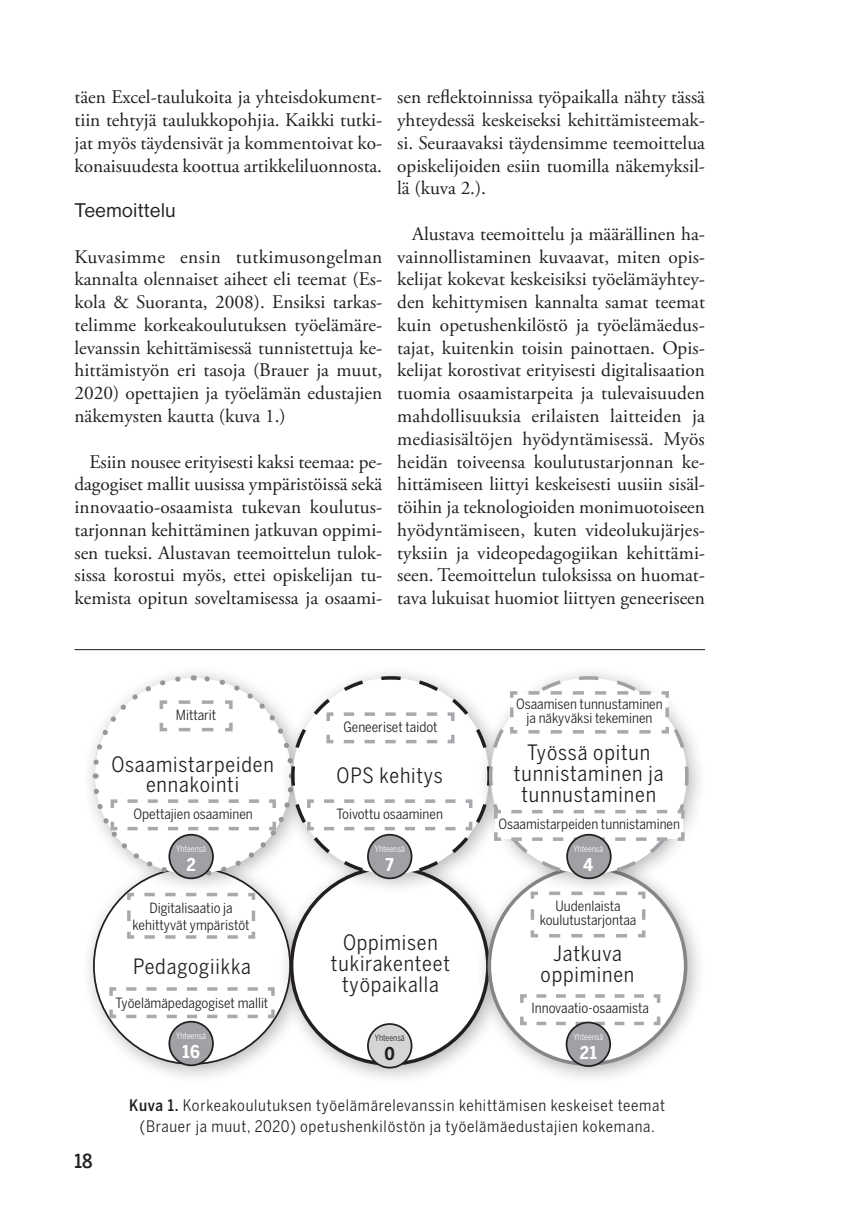
<style>
.page{position:relative;width:854px;height:1231px;background:#fff}
.page>*{position:absolute;margin:0;border:0;box-sizing:border-box;transform-origin:0 0}
.t1{font:21px "Benton Sans Cond";letter-spacing:.04em;color:#231f20}
.okka{font:19.25px/22.8px "Adobe Garamond Pro";color:#231f20;text-align:justify}
.okka-2{font:19.25px "N Haas Grotesk DS Std 55 Rg";letter-spacing:.03em;color:#231f20}
.t2{font:500 19.25px "Benton Sans Cond";color:#231f20}
.t3{font:700 17.5px "Benton Sans Cond";color:#fff}
.t4{font:700 17.5px "Benton Sans Cond";color:#231f20}
.okka-3{font:15.75px "Benton Sans Cond";letter-spacing:.045em;color:#231f20}
.t5{font:14px "Benton Sans Cond";color:#231f20}
.t6{font:8.75px "Benton Sans Cond";color:#fff;scale:.94 1}
.t7{font:8.75px "Benton Sans Cond";color:#231f20;scale:.94 1}
.s1{font-weight:500}
</style>
<div class="page">
<div style="left:80px;top:854px;width:230px;height:230px;background:#231f20;opacity:.33"></div>
<div style="left:94px;top:867px;width:196px;height:196px;background:#fff;border-radius:50%"></div>
<div style="left:277px;top:853px;width:232px;height:232px;background:#231f20;opacity:.33"></div>
<div style="left:291px;top:867px;width:196px;height:196px;background:#fff;border-radius:50%"></div>
<div style="left:475px;top:853px;width:231px;height:232px;background:#231f20;opacity:.33"></div>
<div style="left:489px;top:867px;width:196px;height:196px;background:#fff;border-radius:50%"></div>
<div style="left:81px;top:664px;width:231px;height:231px;background:#231f20;opacity:.33"></div>
<div style="left:278px;top:663px;width:232px;height:232px;background:#231f20;opacity:.33"></div>
<div style="left:476px;top:663px;width:232px;height:232px;background:#231f20;opacity:.33"></div>
<svg style="left:107px;top:987px;width:169px;height:32px"></svg>
<svg style="left:125px;top:891px;width:132px;height:48px"></svg>
<div style="left:169px;top:1021px;width:44px;height:44px;background:#a0a1a5;border-radius:50%"></div>
<div style="left:168px;top:1020px;width:46px;height:46px;border:2px solid #231f20;border-radius:50%"></div>
<div style="left:368px;top:1023px;width:43px;height:44px;background:#d4d5d7;border-radius:50%"></div>
<div style="left:367px;top:1023px;width:45px;height:45px;border:2px solid #231f20;border-radius:50%"></div>
<svg style="left:90px;top:672px;width:600px;height:207px"></svg>
<svg style="left:520px;top:994px;width:141px;height:32px"></svg>
<svg style="left:528px;top:889px;width:119px;height:49px"></svg>
<div style="left:567px;top:834px;width:43px;height:44px;background:#a0a1a5;border-radius:50%"></div>
<div style="left:566px;top:833px;width:45px;height:46px;border:2px solid #231f20;border-radius:50%"></div>
<div style="left:566px;top:1022px;width:44px;height:43px;background:#a0a1a5;border-radius:50%"></div>
<div style="left:565px;top:1021px;width:45px;height:45px;border:2px solid #231f20;border-radius:50%"></div>
<hr style="left:74px;top:649px;width:630px;height:1px;background:#231f20">
<p class="okka" style="left:74px;top:86px;width:309px">täen Excel-taulukoita ja yhteisdokument&shy;tiin tehtyjä taulukkopohjia. Kaikki tutki&shy;jat myös täydensivät ja kommentoivat ko&shy;konaisuudesta koottua artikkeliluonnosta.</p>
<p class="okka-2" style="left:74px;top:199px;width:102px">Teemoittelu</p>
<p class="okka" style="left:74px;top:246px;width:309px">Kuvasimme ensin tutkimusongelman kannalta olennaiset aiheet eli teemat (Es&shy;kola &amp; Suoranta, 2008). Ensiksi tarkas&shy;telimme korkeakoulutuksen työelämäre&shy;levanssin kehittämisessä tunnistettuja ke&shy;hittämistyön eri tasoja (Brauer ja muut, 2020) opettajien ja työelämän edustajien näkemysten kautta (kuva 1.)</p>
<p class="okka" style="left:74px;top:450px;width:309px;text-indent:15px">Esiin nousee erityisesti kaksi teemaa: pe&shy;dagogiset mallit uusissa ympäristöissä sekä innovaatio-osaamista tukevan koulutus&shy;tarjonnan kehittäminen jatkuvan oppimi&shy;sen tueksi. Alustavan teemoittelun tulok&shy;sissa korostui myös, ettei opiskelijan tu&shy;kemista opitun soveltamisessa ja osaami-</p>
<p class="okka" style="left:397px;top:86px;width:309px">sen reflektoinnissa työpaikalla nähty tässä yhteydessä keskeiseksi kehittämisteemak&shy;si. Seuraavaksi täydensimme teemoittelua opiskelijoiden esiin tuomilla näkemyksil&shy;lä (kuva 2.).</p>
<p class="okka" style="left:397px;top:223px;width:309px;text-indent:15px">Alustava teemoittelu ja määrällinen ha&shy;vainnollistaminen kuvaavat, miten opis&shy;kelijat kokevat keskeisiksi työelämäyhtey&shy;den kehittymisen kannalta samat teemat kuin opetushenkilöstö ja työelämäedus&shy;tajat, kuitenkin toisin painottaen. Opis&shy;kelijat korostivat erityisesti digitalisaation tuomia osaamistarpeita ja tulevaisuuden mahdollisuuksia erilaisten laitteiden ja mediasisältöjen hyödyntämisessä. Myös heidän toiveensa koulutustarjonnan ke&shy;hittämiseen liittyi keskeisesti uusiin sisäl&shy;töihin ja teknologioiden monimuotoiseen hyödyntämiseen, kuten videolukujärjes&shy;tyksiin ja videopedagogiikan kehittämi&shy;seen. Teemoittelun tuloksissa on huomat&shy;tava lukuisat huomiot liittyen geneeriseen</p>
<p class="t5" style="left:176px;top:706px;width:42px">Mittarit</p>
<p class="t5" style="left:343px;top:718px;width:96px">Geneeriset taidot</p>
<p class="t1" style="left:111px;top:752px;width:164px">Osaamistarpeiden</p>
<p class="t1" style="left:146px;top:771px;width:95px">ennakointi</p>
<p class="t1" style="left:336px;top:762px;width:108px">OPS kehitys</p>
<p class="t5" style="left:134px;top:805px;width:121px">Opettajien osaaminen</p>
<p class="t6" style="left:176px;top:843px;width:33px">Yhteensä</p>
<p class="t3" style="left:186px;top:854px;width:11px">2</p>
<p class="t5" style="left:149px;top:899px;width:85px">Digitalisaatio ja</p>
<p class="t5" style="left:132px;top:916px;width:118px">kehittyvät ympäristöt</p>
<p class="t1" style="left:133px;top:954px;width:119px">Pedagogiikka</p>
<p class="t5" style="left:116px;top:994px;width:154px">Työelämäpedagogiset mallit</p>
<p class="t6" style="left:176px;top:1030px;width:33px">Yhteensä</p>
<p class="t3" style="left:182px;top:1041px;width:19px">16</p>
<p class="t5" style="left:336px;top:805px;width:108px">Toivottu osaaminen</p>
<p class="t6" style="left:374px;top:843px;width:33px">Yhteensä</p>
<p class="t3" style="left:385px;top:854px;width:10px">7</p>
<p class="t1" style="left:343px;top:930px;width:96px">Oppimisen</p>
<p class="t1" style="left:331px;top:951px;width:120px">tukirakenteet</p>
<p class="t1" style="left:342px;top:972px;width:98px">työpaikalla</p>
<p class="t7" style="left:374px;top:1032px;width:33px">Yhteensä</p>
<p class="t4" style="left:384px;top:1043px;width:12px">0</p>
<p class="t5" style="left:516px;top:695px;width:148px">Osaamisen tunnustaminen</p>
<p class="t5" style="left:526px;top:709px;width:127px">ja näkyväksi tekeminen</p>
<p class="t1" style="left:527px;top:739px;width:124px">Työssä opitun</p>
<p class="t1" style="left:514px;top:760px;width:151px">tunnistaminen ja</p>
<p class="t1" style="left:521px;top:781px;width:136px">tunnustaminen</p>
<p class="t5" style="left:498px;top:815px;width:183px">Osaamistarpeiden tunnistaminen</p>
<p class="t6" style="left:573px;top:843px;width:33px">Yhteensä</p>
<p class="t3" style="left:583px;top:854px;width:12px">4</p>
<p class="t5" style="left:555px;top:898px;width:66px">Uudenlaista</p>
<p class="t5" style="left:539px;top:912px;width:98px">koulutustarjontaa</p>
<p class="t1" style="left:553px;top:940px;width:70px">Jatkuva</p>
<p class="t1" style="left:540px;top:961px;width:95px">oppiminen</p>
<p class="t5" style="left:531px;top:1000px;width:119px">Innovaatio-osaamista</p>
<p class="t6" style="left:573px;top:1031px;width:33px">Yhteensä</p>
<p class="t3" style="left:579px;top:1042px;width:19px">21</p>
<p class="t2" style="left:74px;top:1149px;width:19px">18</p>
<p class="okka-3" style="left:129px;top:1095px;width:537px"><span class="s1">Kuva 1.</span> Korkeakoulutuksen työelämärelevanssin kehittämisen keskeiset teemat</p>
<p class="okka-3" style="left:140px;top:1116px;width:516px">(Brauer ja muut, 2020) opetushenkilöstön ja työelämäedustajien kokemana.</p>
</div>
